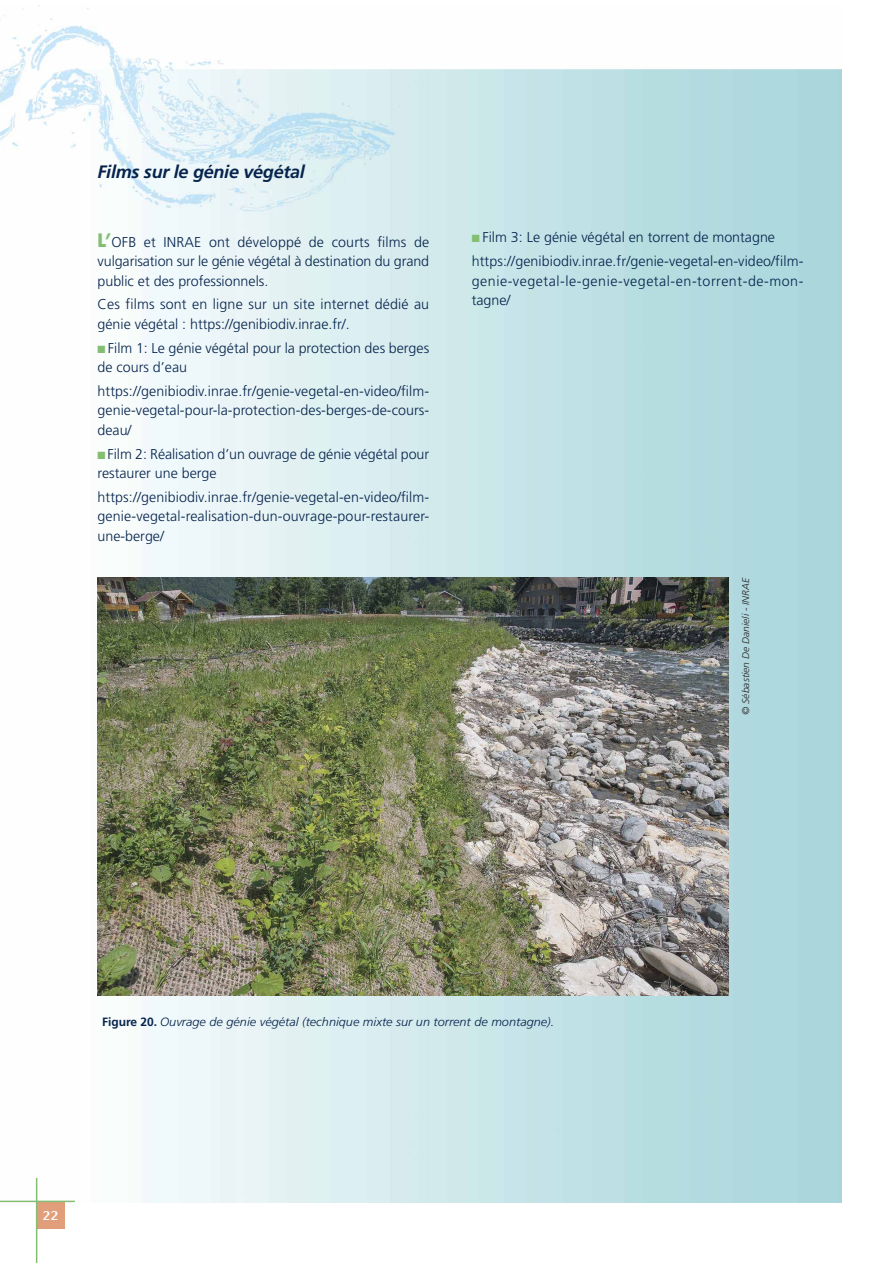
<style>
.page{position:relative;width:893px;height:1263px;background:#fff}
.page>*{position:absolute;margin:0;border:0;box-sizing:border-box;transform-origin:0 0}
.t1{font:italic 700 18px "Frutiger";letter-spacing:-.015em;color:#06244d}
.t2{font:300 14.25px/19.5px "Frutiger";color:#06244d}
.t3{font:300 14.25px/19.5px "Frutiger";letter-spacing:.035em;color:#06244d}
.t4{font:italic 300 12px "Frutiger";color:#06244d;scale:1.06 1}
.t5{font:12px "Chicago FLF";color:#fff}
.t6{font:italic 300 9.75px "Frutiger";color:#272526;scale:1.06 1}
.s1{font-family:"Futura";font-weight:700;font-size:18px;color:#84be72}
.s2{color:#84be72}
.s3{font-weight:700;font-style:normal}
</style>
<div class="page">
<img style="left:0;top:5px;width:842px;height:1197px">
<div style="left:37px;top:1202px;width:27px;height:26px;background:#e19e7b"></div>
<hr style="left:36px;top:1178px;width:1px;height:85px;background:#84be72">
<hr style="left:0;top:1200px;width:75px;height:2px;background:#84be72">
<img style="left:98px;top:577px;width:631px;height:418px">
<p class="t1" style="left:98px;top:164px;width:209px">Films sur le génie végétal</p>
<p class="t2" style="left:98px;top:233px;width:333px;text-align:justify"><span class="s1">L’</span>OFB et INRAE ont développé de courts films de vulgarisation sur le génie végétal à destination du grand public et des professionnels.</p>
<p class="t2" style="left:98px;top:296px;width:333px">Ces films sont en ligne sur un site internet dédié au génie végétal : https://genibiodiv.inrae.fr/.</p>
<p class="t2" style="left:98px;top:339px;width:333px"><span class="s2">■</span> Film 1: Le génie végétal pour la protection des berges de cours d’eau</p>
<p class="t2" style="left:98px;top:382px;width:333px;text-align:justify">https://genibiodiv.inrae.fr/genie-vegetal-en-video/film&shy;genie-vegetal-pour-la-protection-des-berges-de-cours&shy;deau/</p>
<p class="t2" style="left:98px;top:445px;width:333px"><span class="s2">■</span> Film 2: Réalisation d’un ouvrage de génie végétal pour restaurer une berge</p>
<p class="t2" style="left:98px;top:488px;width:333px;text-align:justify">https://genibiodiv.inrae.fr/genie-vegetal-en-video/film&shy;genie-vegetal-realisation-dun-ouvrage-pour-restaurer&shy;une-berge/</p>
<p class="t2" style="left:472px;top:227px;width:333px;line-height:23.7px"><span class="s2">■</span> Film 3: Le génie végétal en torrent de montagne https://genibiodiv.inrae.fr/genie-vegetal-en-video/film-</p>
<p class="t3" style="left:472px;top:272px;width:333px">genie-vegetal-le-genie-vegetal-en-torrent-de-mon&shy;tagne/</p>
<p class="t6" style="left:742px;top:715px;width:131px;rotate:-90deg">© Sébastien De Danieli - INRAE</p>
<p class="t4" style="left:102px;top:1017px;width:428px"><span class="s3">Figure 20.</span> Ouvrage de génie végétal (technique mixte sur un torrent de montagne).</p>
<p class="t5" style="left:43px;top:1208px;width:18px">22</p>
</div>
